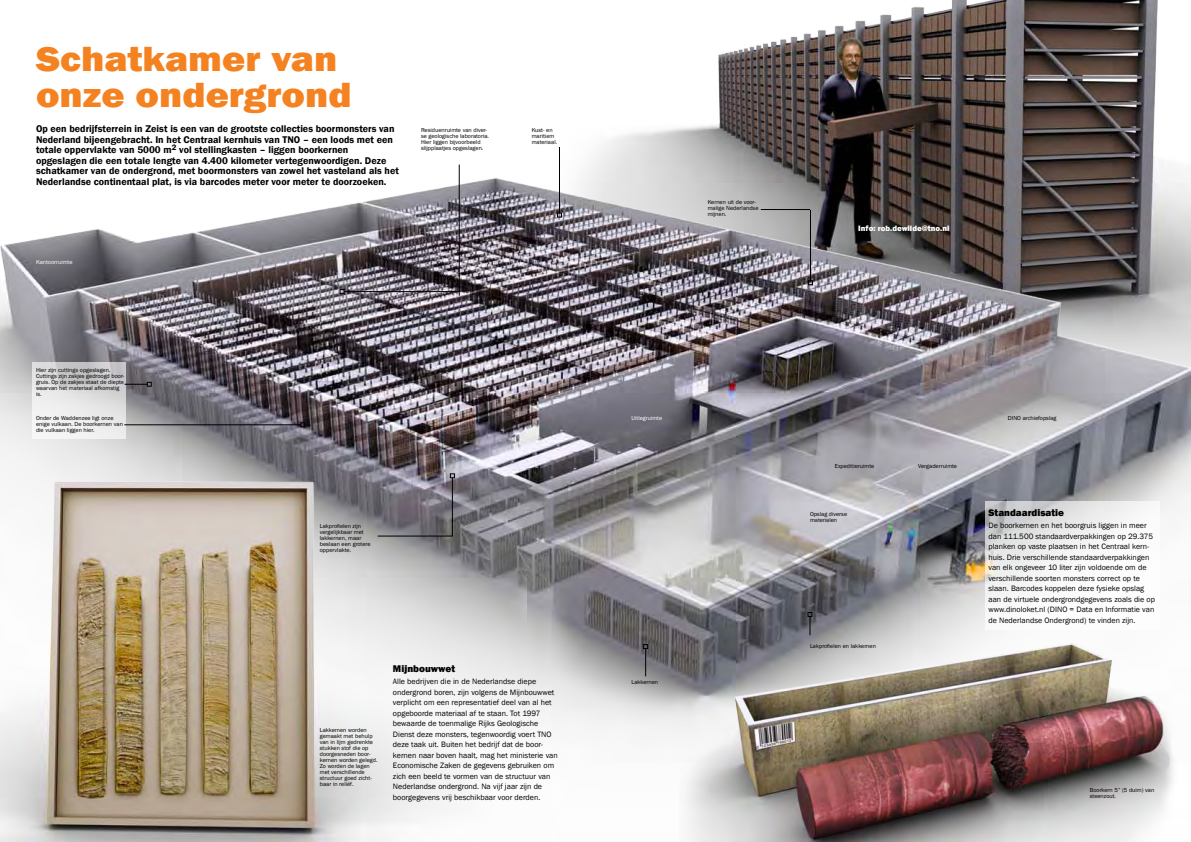
<style>
.page{position:relative;width:1191px;height:842px;background:#fff}
.page>*{position:absolute;margin:0;border:0;box-sizing:border-box;transform-origin:0 0}
.t1{font:800 36px/36px "Franklin Gothic";color:#f58220;scale:1.1 1}
.t2{font:600 10px/10.5px "Franklin Gothic";color:#000}
.t3{font:800 10px "Franklin Gothic";color:#000}
.t4{font:8px/10.5px "Franklin Gothic";color:#000}
.t5{font:800 8px "Franklin Gothic";color:#fff}
.t6{font:6px/6px "Franklin Gothic";color:#000}
.t7{font:6px "Franklin Gothic";color:#fff}
</style>
<div class="page">
<img style="left:855px;top:0;width:303px;height:26px">
<img style="left:0;top:26px;width:1191px;height:716px">
<svg style="left:32px;top:362px;width:94px;height:68px"></svg>
<img style="left:679px;top:502px;width:497px;height:340px">
<img style="left:0;top:430px;width:527px;height:412px">
<hr style="left:810px;top:210px;width:1px;height:71px;background:#000">
<svg style="left:808px;top:280px;width:5px;height:5px"></svg>
<hr style="left:760px;top:209px;width:50px;height:1px;background:#000">
<hr style="left:559px;top:147px;width:1px;height:66px;background:#000">
<svg style="left:557px;top:213px;width:5px;height:5px"></svg>
<hr style="left:378px;top:536px;width:74px;height:1px;background:#000">
<hr style="left:452px;top:478px;width:1px;height:58px;background:#000">
<svg style="left:450px;top:473px;width:5px;height:5px"></svg>
<svg style="left:643px;top:644px;width:5px;height:32px"></svg>
<svg style="left:125px;top:382px;width:27px;height:5px"></svg>
<hr style="left:124px;top:424px;width:177px;height:1px;background:#000">
<svg style="left:300px;top:422px;width:5px;height:5px"></svg>
<svg style="left:807px;top:612px;width:5px;height:23px"></svg>
<hr style="left:344px;top:291px;width:116px;height:1px;background:#000">
<svg style="left:339px;top:289px;width:5px;height:5px"></svg>
<hr style="left:459px;top:165px;width:1px;height:131px;background:#000">
<h1 class="t1" style="left:36px;top:41px;width:288px">Schatkamer van onze ondergrond</h1>
<p class="t2" style="left:36px;top:124px;width:364px">Op een bedrijfsterrein in Zeist is een van de grootste collecties boormonsters van Nederland bijeengebracht. In het Centraal kernhuis van TNO – een loods met een totale oppervlakte van 5000 m<sup>2</sup> vol stellingkasten – liggen boorkernen opgeslagen die een totale lengte van 4.400 kilometer vertegenwoordigen. Deze schatkamer van de ondergrond, met boormonsters van zowel het vasteland als het Nederlandse continentaal plat, is via barcodes meter voor meter te doorzoeken.</p>
<p class="t6" style="left:421px;top:127px;width:70px">Residuenruimte van diver&shy;se geologische laboratoria.<br>Hier liggen bijvoorbeeld slijpplaatjes opgeslagen.</p>
<p class="t7" style="left:36px;top:258px;width:38px">Kantoorruimte</p>
<p class="t6" style="left:36px;top:367px;width:90px">Hier zijn cuttings opgeslagen.<br>Cuttings zijn zakjes gedroogd boor&shy;gruis. Op de zakjes staat de diepte waarvan het materiaal afkomstig is.</p>
<p class="t6" style="left:36px;top:415px;width:88px">Onder de Waddenzee ligt onze enige vulkaan. De boorkernen van die vulkaan liggen hier.</p>
<p class="t6" style="left:320px;top:523px;width:52px">Lakprofielen zijn vergelijkbaar met lakkernen, maar beslaan een grotere oppervlakte.</p>
<p class="t6" style="left:532px;top:127px;width:27px">Kust- en maritiem materiaal.</p>
<p class="t6" style="left:320px;top:727px;width:59px">Lakkernen worden gemaakt met behulp van in lijm gedrenkte stukken stof die op doorgesneden boor&shy;kernen worden gelegd.<br>Zo worden de lagen met verschillende structuur goed zicht&shy;baar in reliëf.</p>
<p class="t3" style="left:393px;top:662px;width:64px">Mijnbouwwet</p>
<p class="t4" style="left:393px;top:676px;width:166px">Alle bedrijven die in de Nederlandse diepe ondergrond boren, zijn volgens de Mijnbouwwet verplicht om een representatief deel van al het opgeboorde materiaal af te staan. Tot 1997 bewaarde de toenmalige Rijks Geologische Dienst deze monsters, tegenwoordig voert TNO deze taak uit. Buiten het bedrijf dat de boor&shy;kernen naar boven haalt, mag het ministerie van Economische Zaken de gegevens gebruiken om zich een beeld te vormen van de structuur van Nederlandse ondergrond. Na vijf jaar zijn de boorgegevens vrij beschikbaar voor derden.</p>
<p class="t6" style="left:707px;top:199px;width:52px">Kernen uit de voor&shy;malige Nederlandse mijnen.</p>
<p class="t5" style="left:858px;top:223px;width:93px">Info: rob.dewilde@tno.nl</p>
<p class="t7" style="left:631px;top:414px;width:32px">Uitlegruimte</p>
<p class="t6" style="left:631px;top:679px;width:28px">Lakkernen</p>
<p class="t6" style="left:835px;top:463px;width:41px">Expeditieruimte</p>
<p class="t6" style="left:918px;top:463px;width:40px">Vergaderruimte</p>
<p class="t6" style="left:810px;top:511px;width:39px">Opslag diverse materialen</p>
<p class="t6" style="left:810px;top:643px;width:67px">Lakprofielen en lakkernen</p>
<p class="t6" style="left:1008px;top:415px;width:50px">DINO archiefopslag</p>
<p class="t3" style="left:988px;top:506px;width:77px">Standaardisatie</p>
<p class="t4" style="left:988px;top:520px;width:168px">De boorkernen en het boorgruis liggen in meer dan 111.500 standaardverpakkingen op 29.375 planken op vaste plaatsen in het Centraal kern&shy;huis. Drie verschillende standaardverpakkingen van elk ongeveer 10 liter zijn voldoende om de verschillende soorten monsters correct op te slaan. Barcodes koppelen deze fysieke opslag aan de virtuele ondergrondgegevens zoals die op www.dinoloket.nl (DINO = Data en Informatie van de Nederlandse Ondergrond) te vinden zijn.</p>
<p class="t6" style="left:1089px;top:787px;width:66px">Boorkern 5” (5 duim) van steenzout.</p>
</div>
